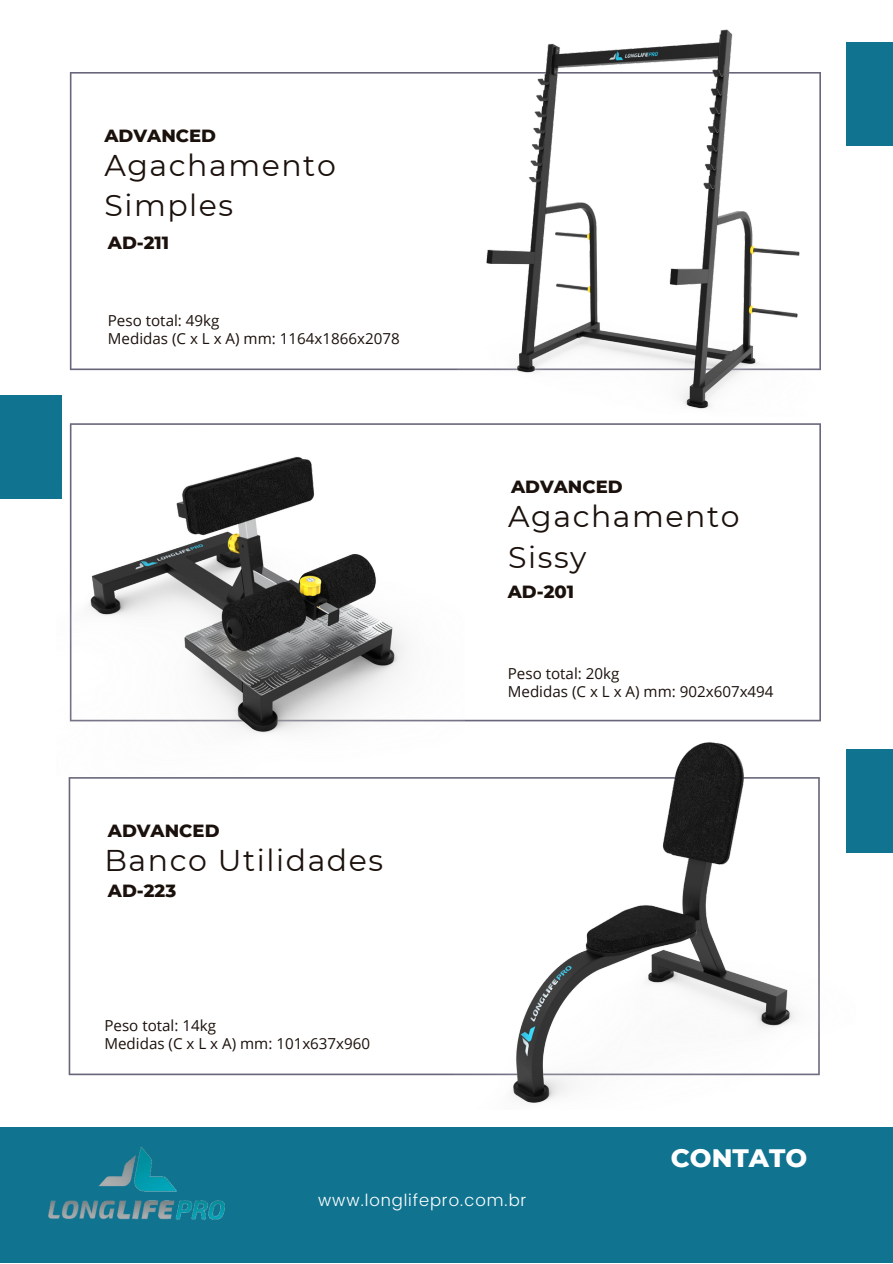
<style>
.page{position:relative;width:893px;height:1264px;background:#fff}
.page>*{position:absolute;margin:0;border:0;box-sizing:border-box;transform-origin:0 0}
.t1{font:30px/40.5px "Montserrat";letter-spacing:.05em;color:#1b110c}
.t2{font:800 25.8px "Montserrat";color:#fff}
.t3{font:800 18px "Montserrat";color:#1b110c}
.t4{font:300 16.65px "Poppins";letter-spacing:.05em;color:#fff}
.t5{font:15.15px "Open Sans";color:#1b110c}
</style>
<div class="page">
<svg style="left:70px;top:72px;width:388px;height:297px"></svg>
<svg style="left:465px;top:423px;width:355px;height:298px"></svg>
<div style="left:0;top:395px;width:62px;height:103px;background:#107390"></div>
<img style="left:56px;top:369px;width:409px;height:365px">
<svg style="left:69px;top:777px;width:385px;height:298px"></svg>
<img style="left:454px;top:721px;width:401px;height:382px">
<img style="left:458px;top:29px;width:389px;height:387px">
<div style="left:0;top:1126px;width:892px;height:136px;background:#107390"></div>
<div style="left:846px;top:42px;width:46px;height:103px;background:#107390"></div>
<div style="left:846px;top:749px;width:46px;height:103px;background:#107390"></div>
<img style="left:48px;top:1146px;width:177px;height:74px">
<p class="t3" style="left:104px;top:124px;width:113px">ADVANCED</p>
<p class="t1" style="left:104px;top:145px;width:233px">Agachamento<br>Simples</p>
<p class="t3" style="left:108px;top:232px;width:63px">AD-211</p>
<p class="t5" style="left:108px;top:309px;width:113px">Peso total: 49kg</p>
<p class="t5" style="left:108px;top:327px;width:293px">Medidas (C x L x A) mm: 1164x1866x2078</p>
<p class="t3" style="left:108px;top:819px;width:113px">ADVANCED</p>
<p class="t1" style="left:104px;top:840px;width:280px">Banco Utilidades</p>
<p class="t3" style="left:108px;top:879px;width:70px">AD-223</p>
<p class="t5" style="left:104px;top:1014px;width:113px">Peso total: 14kg</p>
<p class="t5" style="left:104px;top:1033px;width:267px">Medidas (C x L x A) mm: 101x637x960</p>
<p class="t3" style="left:511px;top:475px;width:113px">ADVANCED</p>
<p class="t1" style="left:508px;top:496px;width:233px">Agachamento<br>Sissy</p>
<p class="t3" style="left:508px;top:580px;width:68px">AD-201</p>
<p class="t5" style="left:508px;top:662px;width:113px">Peso total: 20kg</p>
<p class="t5" style="left:508px;top:681px;width:267px">Medidas (C x L x A) mm: 902x607x494</p>
<p class="t2" style="left:671px;top:1141px;width:138px">CONTATO</p>
<p class="t4" style="left:318px;top:1189px;width:210px">www.longlifepro.com.br</p>
</div>
